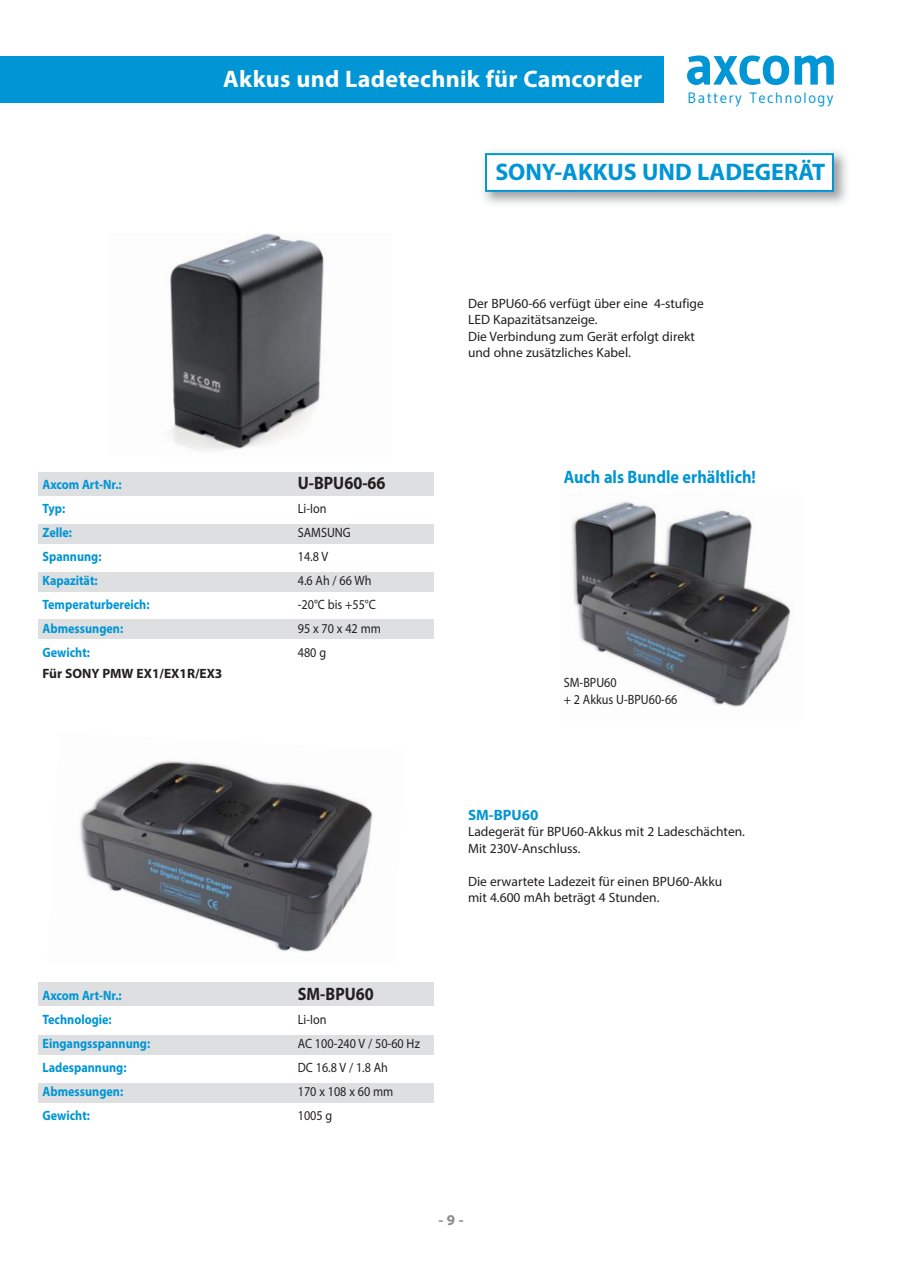
<style>
.page{position:relative;width:902px;height:1272px;background:#fff}
.page>*{position:absolute;margin:0;border:0;box-sizing:border-box;transform-origin:0 0}
.t1{font:700 57px "Gudea";letter-spacing:-.02em;color:#0095d5}
.t2{font:700 24px "Myriad Pro";letter-spacing:.01em;color:#fff}
.t3{font:700 24px "Myriad Pro";color:#0095d5}
.t4{font:700 18px "Myriad Pro";color:#0095d5;scale:.9 1}
.t5{font:700 18px "Myriad Pro";color:#231f20;scale:.9 1}
.t6{font:15px "Gudea";letter-spacing:.085em;color:#0095d5}
.t7{font:700 15px "Myriad Pro";color:#0095d5}
.t8{font:700 15px "Myriad Pro";color:#8a8c8e}
.t9{font:13.5px/16.5px "Myriad Pro";color:#231f20}
.t10{font:700 13.5px "Myriad Pro";color:#0095d5;scale:.9 1}
.t11{font:13.5px/16.5px "Myriad Pro";color:#231f20;scale:.9 1}
.t12{font:700 13.5px "Myriad Pro";color:#231f20}
</style>
<div class="page">
<hr style="left:0;top:56px;width:4px;height:47px;background:#0095d5">
<div style="left:4px;top:56px;width:659px;height:47px;background:#0095d5"></div>
<div style="left:38px;top:982px;width:396px;height:24px;background:#dedfe1"></div>
<div style="left:38px;top:1035px;width:396px;height:19px;background:#dedfe1"></div>
<div style="left:38px;top:1083px;width:396px;height:19px;background:#dedfe1"></div>
<img style="left:170px;top:233px;width:155px;height:218px">
<img style="left:80px;top:760px;width:293px;height:192px">
<img style="left:483px;top:152px;width:364px;height:52px">
<div style="left:487px;top:155px;width:344px;height:35px;background:#fff"></div>
<div style="left:485px;top:153px;width:348px;height:39px;border:2px solid #0095d5"></div>
<div style="left:38px;top:472px;width:396px;height:23px;background:#dedfe1"></div>
<div style="left:38px;top:524px;width:396px;height:20px;background:#dedfe1"></div>
<div style="left:38px;top:572px;width:396px;height:20px;background:#dedfe1"></div>
<div style="left:38px;top:619px;width:396px;height:19px;background:#dedfe1"></div>
<img style="left:572px;top:502px;width:219px;height:205px">
<h2 class="t2" style="left:223px;top:69px;width:420px">Akkus und Ladetechnik für Camcorder</h2>
<h1 class="t1" style="left:684px;top:29px;width:155px">axcom</h1>
<p class="t6" style="left:687px;top:89px;width:147px">Battery Technology</p>
<h2 class="t3" style="left:495px;top:163px;width:331px">SONY-AKKUS UND LADEGERÄT</h2>
<p class="t9" style="left:468px;top:296px;width:237px">Der BPU60-66 verfügt über eine 4-stufige LED Kapazitätsanzeige.<br>Die Verbindung zum Gerät erfolgt direkt und ohne zusätzliches Kabel.</p>
<p class="t10" style="left:43px;top:479px;width:89px">Axcom Art-Nr.:</p>
<h3 class="t5" style="left:298px;top:476px;width:99px">U-BPU60-66</h3>
<p class="t10" style="left:43px;top:503px;width:27px">Typ:</p>
<p class="t11" style="left:298px;top:501px;width:33px">Li-Ion</p>
<p class="t10" style="left:43px;top:527px;width:34px">Zelle:</p>
<p class="t11" style="left:298px;top:525px;width:60px">SAMSUNG</p>
<p class="t10" style="left:43px;top:551px;width:67px">Spannung:</p>
<p class="t11" style="left:298px;top:549px;width:35px">14.8 V</p>
<p class="t10" style="left:43px;top:575px;width:63px">Kapazität:</p>
<p class="t11" style="left:298px;top:573px;width:83px">4.6 Ah / 66 Wh</p>
<p class="t10" style="left:43px;top:599px;width:120px">Temperaturbereich:</p>
<p class="t11" style="left:298px;top:597px;width:88px">-20°C bis +55°C</p>
<p class="t10" style="left:43px;top:623px;width:91px">Abmessungen:</p>
<p class="t11" style="left:298px;top:621px;width:94px">95 x 70 x 42 mm</p>
<p class="t10" style="left:43px;top:647px;width:54px">Gewicht:</p>
<p class="t11" style="left:298px;top:645px;width:33px">480 g</p>
<p class="t12" style="left:43px;top:667px;width:181px">Für SONY PMW EX1/EX1R/EX3</p>
<h3 class="t4" style="left:563px;top:469px;width:215px">Auch als Bundle erhältlich!</h3>
<p class="t11" style="left:563px;top:675px;width:128px">SM-BPU60<br>+ 2 Akkus U-BPU60-66</p>
<p class="t10" style="left:43px;top:989px;width:89px">Axcom Art-Nr.:</p>
<h3 class="t5" style="left:298px;top:986px;width:86px">SM-BPU60</h3>
<p class="t10" style="left:43px;top:1013px;width:78px">Technologie:</p>
<p class="t11" style="left:298px;top:1012px;width:33px">Li-Ion</p>
<p class="t10" style="left:43px;top:1037px;width:121px">Eingangsspannung:</p>
<p class="t11" style="left:298px;top:1036px;width:137px">AC 100-240 V / 50-60 Hz</p>
<p class="t10" style="left:43px;top:1061px;width:95px">Ladespannung:</p>
<p class="t11" style="left:298px;top:1060px;width:102px">DC 16.8 V / 1.8 Ah</p>
<p class="t10" style="left:43px;top:1085px;width:91px">Abmessungen:</p>
<p class="t11" style="left:298px;top:1084px;width:108px">170 x 108 x 60 mm</p>
<p class="t10" style="left:43px;top:1109px;width:54px">Gewicht:</p>
<p class="t11" style="left:298px;top:1108px;width:40px">1005 g</p>
<p class="t7" style="left:468px;top:808px;width:72px">SM-BPU60</p>
<p class="t9" style="left:468px;top:824px;width:278px">Ladegerät für BPU60-Akkus mit 2 Ladeschächten.<br>Mit 230V-Anschluss.</p>
<p class="t9" style="left:468px;top:874px;width:256px">Die erwartete Ladezeit für einen BPU60-Akku mit 4.600 mAh beträgt 4 Stunden.</p>
<p class="t8" style="left:438px;top:1214px;width:27px">- 9 -</p>
</div>
